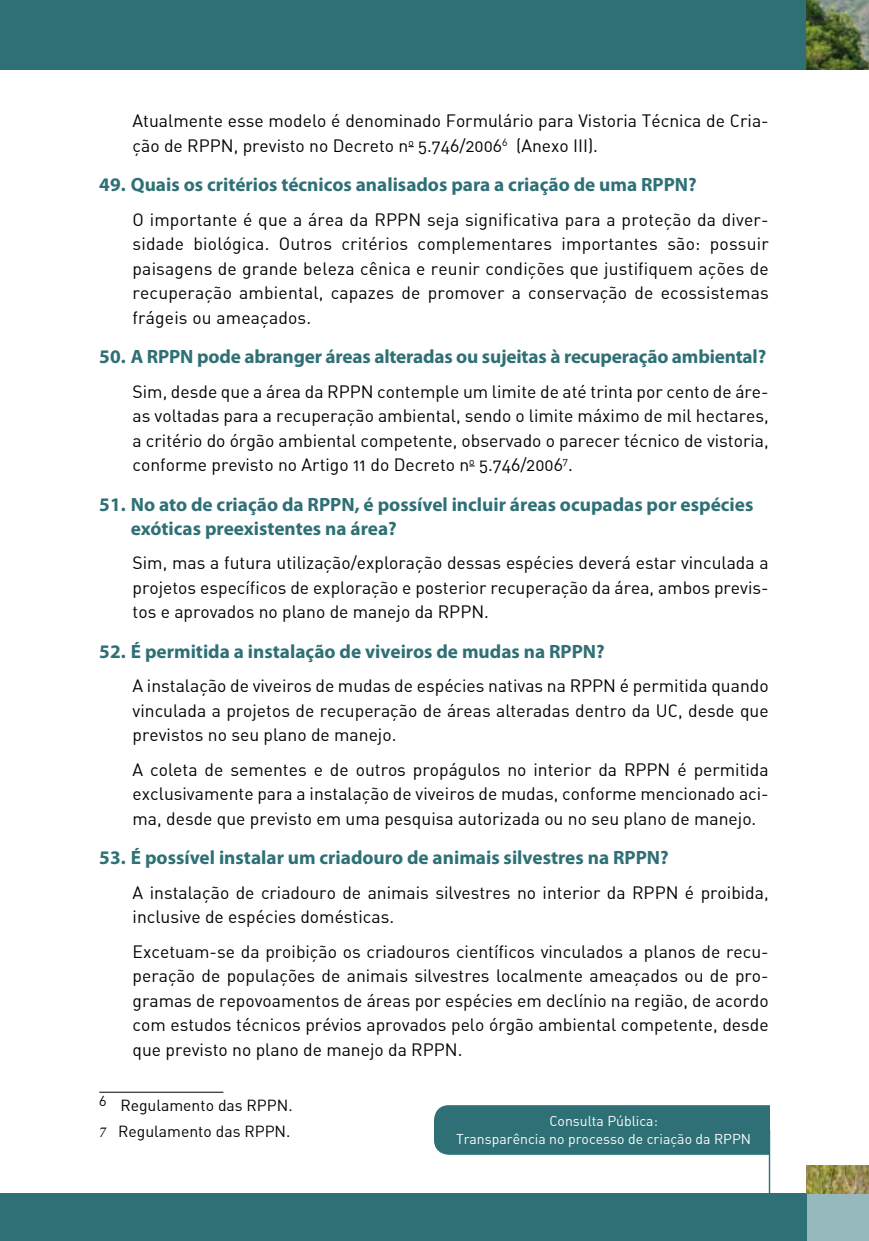
<style>
.page{position:relative;width:869px;height:1241px;background:#fff}
.page>*{position:absolute;margin:0;border:0;box-sizing:border-box;transform-origin:0 0}
.t1{font:700 19.25px/24.5px "Myriad Pro";color:#2e7075}
.t2{font:17.5px/24.5px "DIN Alternate";color:#000;text-align:justify}
.t3{font:15.75px/25.2px "DIN Alternate";color:#000}
.t4{font:14px/17.5px "DIN Alternate";color:#fff;text-align:center}
.s1{font-family:"Times";font-style:italic;font-size:14px}
</style>
<div class="page">
<div style="left:0;top:1193px;width:806px;height:47px;background:#2e7075"></div>
<div style="left:0;top:0;width:806px;height:69px;background:#2e7075"></div>
<div style="left:806px;top:1193px;width:62px;height:47px;background:#95b9bc"></div>
<img style="left:806px;top:0;width:62px;height:69px">
<img style="left:806px;top:1165px;width:62px;height:28px">
<hr style="left:99px;top:1091px;width:124px;height:1px;background:#000">
<div style="left:434px;top:1104px;width:357px;height:50px;background:#2e7075;border-radius:15px"></div>
<div style="left:769px;top:1104px;width:37px;height:50px;background:#fff"></div>
<hr style="left:768px;top:1129px;width:1px;height:69px;background:#2e7075">
<p class="t2" style="left:132px;top:108px;width:637px">Atualmente esse modelo é denominado Formulário para Vistoria Técnica de Cria&shy;ção de RPPN, previsto no Decreto n<sup>o</sup> 5.746/2006<sup>6</sup> (Anexo III).</p>
<p class="t1" style="left:99px;top:172px;width:598px">49. Quais os critérios técnicos analisados para a criação de uma RPPN?</p>
<p class="t2" style="left:132px;top:207px;width:637px">O importante é que a área da RPPN seja significativa para a proteção da diver&shy;sidade biológica. Outros critérios complementares importantes são: possuir paisagens de grande beleza cênica e reunir condições que justifiquem ações de recuperação ambiental, capazes de promover a conservação de ecossistemas frágeis ou ameaçados.</p>
<p class="t1" style="left:99px;top:343px;width:668px">50. A RPPN pode abranger áreas alteradas ou sujeitas à recuperação ambiental?</p>
<p class="t2" style="left:132px;top:378px;width:637px">Sim, desde que a área da RPPN contemple um limite de até trinta por cento de áre&shy;as voltadas para a recuperação ambiental, sendo o limite máximo de mil hectares, a critério do órgão ambiental competente, observado o parecer técnico de vistoria, conforme previsto no Artigo 11 do Decreto n<sup>o</sup> 5.746/2006<sup>7</sup>.</p>
<p class="t1" style="left:131px;top:491px;width:623px;text-indent:-31px">51. No ato de criação da RPPN, é possível incluir áreas ocupadas por espécies exóticas preexistentes na área?</p>
<p class="t2" style="left:132px;top:550px;width:637px">Sim, mas a futura utilização/exploração dessas espécies deverá estar vinculada a projetos específicos de exploração e posterior recuperação da área, ambos previs&shy;tos e aprovados no plano de manejo da RPPN.</p>
<p class="t1" style="left:99px;top:638px;width:506px">52. É permitida a instalação de viveiros de mudas na RPPN?</p>
<p class="t2" style="left:132px;top:673px;width:637px">A instalação de viveiros de mudas de espécies nativas na RPPN é permitida quando vinculada a projetos de recuperação de áreas alteradas dentro da UC, desde que previstos no seu plano de manejo.</p>
<p class="t2" style="left:132px;top:756px;width:637px">A coleta de sementes e de outros propágulos no interior da RPPN é permitida exclusivamente para a instalação de viveiros de mudas, conforme mencionado aci&shy;ma, desde que previsto em uma pesquisa autorizada ou no seu plano de manejo.</p>
<p class="t1" style="left:99px;top:844px;width:570px">53. É possível instalar um criadouro de animais silvestres na RPPN?</p>
<p class="t2" style="left:132px;top:879px;width:637px">A instalação de criadouro de animais silvestres no interior da RPPN é proibida, inclusive de espécies domésticas.</p>
<p class="t2" style="left:132px;top:938px;width:637px">Excetuam-se da proibição os criadouros científicos vinculados a planos de recu&shy;peração de populações de animais silvestres localmente ameaçados ou de pro&shy;gramas de repovoamentos de áreas por espécies em declínio na região, de acordo com estudos técnicos prévios aprovados pelo órgão ambiental competente, desde que previsto no plano de manejo da RPPN.</p>
<p class="t3" style="left:99px;top:1092px;width:195px"><sup>6</sup> Regulamento das RPPN.<br><span class="s1">7</span> Regulamento das RPPN.</p>
<p class="t4" style="left:456px;top:1111px;width:296px">Consulta Pública:<br>Transparência no processo de criação da RPPN</p>
</div>
